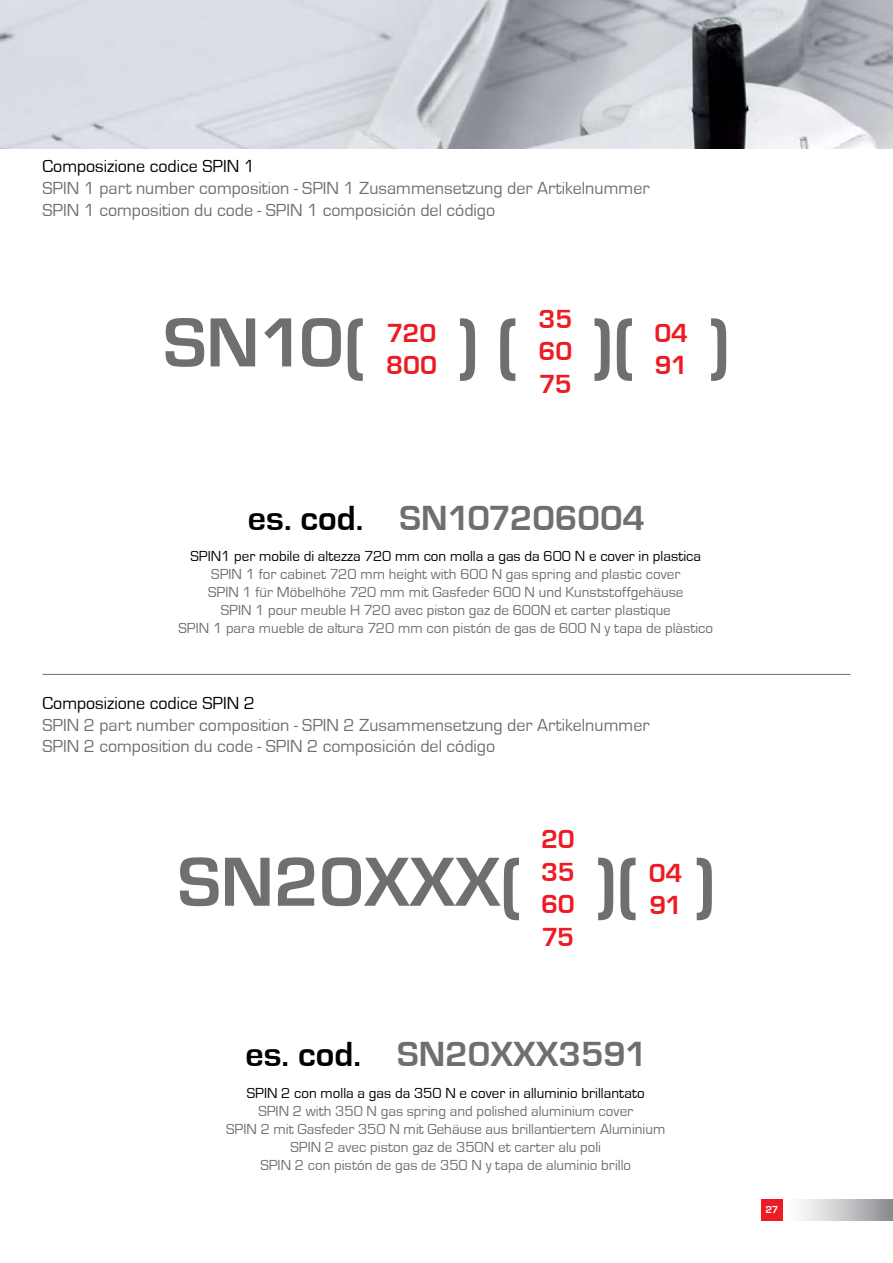
<style>
.page{position:relative;width:893px;height:1263px;background:#fff}
.page>*{position:absolute;margin:0;border:0;box-sizing:border-box;transform-origin:0 0}
.t1{font:700 72px "Eurostile T";color:#6d6f71}
.t2{font:700 36px "Eurostile T";color:#6d6f71}
.t3{font:700 27px/32.4px "Eurostile T";color:#ed1c24}
.t4{font:18px/21.6px "Eurostile T";color:#6d6f71}
.t5{font:18px "Eurostile T";color:#000}
.t6{font:15px/18px "Eurostile T";color:#6d6f71;text-align:center}
.t7{font:15px "Eurostile T";color:#000}
.t8{font:700 10.5px "Eurostile T";color:#fff}
.s1{color:#000}
</style>
<div class="page">
<div style="left:761px;top:1199px;width:21px;height:21px;background:#ed1c24"></div>
<div style="left:787px;top:1199px;width:106px;height:21px;background:linear-gradient(to right,#fff,#8d9093)"></div>
<img style="left:0;top:0;width:893px;height:149px">
<hr style="left:43px;top:674px;width:807px;height:1px;background:#6d6f71">
<p class="t5" style="left:43px;top:157px;width:214px">Composizione codice SPIN 1</p>
<p class="t4" style="left:43px;top:178px;width:609px">SPIN 1 part number composition - SPIN 1 Zusammensetzung der Artikelnummer<br>SPIN 1 composition du code - SPIN 1 composición del código</p>
<h3 class="t3" style="left:538px;top:303px;width:35px;text-align:justify">35<br>60<br>75</h3>
<h1 class="t1" style="left:163px;top:303px;width:205px">SN10(</h1>
<h1 class="t1" style="left:456px;top:303px;width:275px">) ( )( )</h1>
<h3 class="t3" style="left:386px;top:317px;width:52px">720<br>800</h3>
<h3 class="t3" style="left:654px;top:317px;width:35px">04<br>91</h3>
<h2 class="t2" style="left:248px;top:498px;width:398px"><span class="s1">es. cod.</span> SN107206004</h2>
<p class="t7" style="left:191px;top:548px;width:512px">SPIN1 per mobile di altezza 720 mm con molla a gas da 600 N e cover in plastica</p>
<p class="t6" style="left:179px;top:566px;width:536px">SPIN 1 for cabinet 720 mm height with 600 N gas spring and plastic cover<br>SPIN 1 für Möbelhöhe 720 mm mit Gasfeder 600 N und Kunststoffgehäuse<br>SPIN 1 pour meuble H 720 avec piston gaz de 600N et carter plastique<br>SPIN 1 para mueble de altura 720 mm con pistón de gas de 600 N y tapa de plàstico</p>
<p class="t5" style="left:43px;top:693px;width:214px">Composizione codice SPIN 2</p>
<p class="t4" style="left:43px;top:714px;width:609px">SPIN 2 part number composition - SPIN 2 Zusammensetzung der Artikelnummer<br>SPIN 2 composition du code - SPIN 2 composición del código</p>
<h3 class="t3" style="left:541px;top:824px;width:35px;text-align:justify">20<br>35<br>60<br>75</h3>
<h1 class="t1" style="left:178px;top:842px;width:539px">SN20XXX( )( )</h1>
<h3 class="t3" style="left:649px;top:857px;width:35px">04<br>91</h3>
<h2 class="t2" style="left:246px;top:1035px;width:403px"><span class="s1">es. cod.</span> SN20XXX3591</h2>
<p class="t7" style="left:247px;top:1085px;width:399px">SPIN 2 con molla a gas da 350 N e cover in alluminio brillantato</p>
<p class="t6" style="left:226px;top:1102px;width:441px">SPIN 2 with 350 N gas spring and polished aluminium cover<br>SPIN 2 mit Gasfeder 350 N mit Gehäuse aus brillantiertem Aluminium SPIN 2 avec piston gaz de 350N et carter alu poli<br>SPIN 2 con pistón de gas de 350 N y tapa de aluminio brillo</p>
<p class="t8" style="left:765px;top:1203px;width:14px">27</p>
</div>
